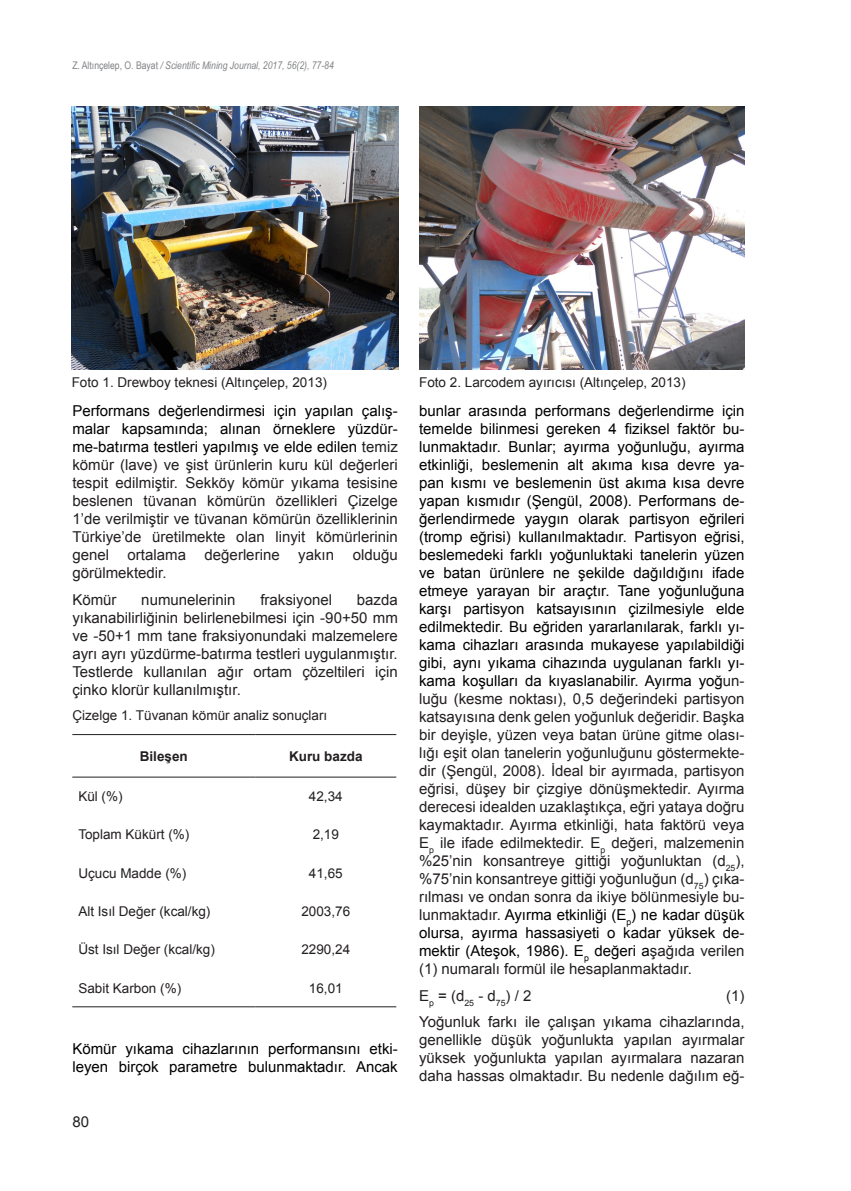
<style>
.page{position:relative;width:851px;height:1191px;background:#fff}
.page>*{position:absolute;margin:0;border:0;box-sizing:border-box;transform-origin:0 0}
.t1{font:15px/18px "Arial";color:#000}
.t2{font:15px/18px "Arial";color:#231f20;text-align:justify}
.t3{font:13.5px "Arial";color:#231f20}
.t4{font:700 13.5px "Arial";color:#231f20}
.t5{font:italic 10.5px "Arial Narrow";color:#808285}
.s1{font-style:normal}
.s2{color:#000}
.s3{color:#231f20}
</style>
<div class="page">
<hr style="left:72px;top:734px;width:183px;height:1px;background:#231f20">
<hr style="left:255px;top:734px;width:141px;height:1px;background:#231f20">
<hr style="left:72px;top:776px;width:183px;height:1px;background:#231f20">
<hr style="left:255px;top:776px;width:141px;height:1px;background:#231f20">
<hr style="left:72px;top:1006px;width:183px;height:1px;background:#231f20">
<hr style="left:255px;top:1006px;width:141px;height:1px;background:#231f20">
<img style="left:72px;top:106px;width:326px;height:263px">
<img style="left:419px;top:106px;width:325px;height:263px">
<p class="t5" style="left:72px;top:58px;width:263px"><span class="s1">Z. Altınçelep, O. Bayat</span> / Scientific Mining Journal, 2017, 56(2), 77-84</p>
<p class="t3" style="left:72px;top:374px;width:257px">Foto 1. Drewboy teknesi (Altınçelep, 2013)</p>
<p class="t3" style="left:419px;top:374px;width:268px">Foto 2. Larcodem ayırıcısı (Altınçelep, 2013)</p>
<p class="t2" style="left:72px;top:402px;width:327px"><span class="s2">Performans değerlendirmesi için yapılan çalış&shy;malar kapsamında; alınan örneklere yüzdür&shy;me-batırma testleri yapılmış ve elde edilen</span> temiz kömür (lave) ve şist ürünlerin kuru kül değerleri tespit edilmiştir. Sekköy kömür yıkama tesisine beslenen tüvanan kömürün özellikleri Çizelge 1’de verilmiştir ve tüvanan kömürün özelliklerinin Türkiye’de üretilmekte olan linyit kömürlerinin genel ortalama değerlerine yakın olduğu görülmektedir.</p>
<p class="t2" style="left:72px;top:590px;width:46px">Kömür</p>
<p class="t2" style="left:141px;top:590px;width:96px">numunelerinin</p>
<p class="t2" style="left:260px;top:590px;width:73px">fraksiyonel</p>
<p class="t2" style="left:72px;top:590px;width:327px;text-indent:284px">bazda yıkanabilirliğinin belirlenebilmesi için -90+50 mm ve -50+1 mm tane fraksiyonundaki malzemelere ayrı ayrı yüzdürme-batırma testleri uygulanmıştır.<br>Testlerde kullanılan ağır ortam çözeltileri için çinko klorür kullanılmıştır.</p>
<p class="t3" style="left:72px;top:706px;width:256px">Çizelge 1. Tüvanan kömür analiz sonuçları</p>
<p class="t4" style="left:140px;top:747px;width:50px">Bileşen</p>
<p class="t4" style="left:289px;top:747px;width:75px">Kuru bazda</p>
<p class="t3" style="left:78px;top:787px;width:46px">Kül (%)</p>
<p class="t3" style="left:309px;top:787px;width:35px">42,34</p>
<p class="t3" style="left:78px;top:826px;width:113px">Toplam Kükürt (%)</p>
<p class="t3" style="left:312px;top:826px;width:28px">2,19</p>
<p class="t3" style="left:78px;top:864px;width:110px">Uçucu Madde (%)</p>
<p class="t3" style="left:309px;top:864px;width:35px">41,65</p>
<p class="t3" style="left:78px;top:902px;width:134px">Alt Isıl Değer (kcal/kg)</p>
<p class="t3" style="left:301px;top:902px;width:50px">2003,76</p>
<p class="t3" style="left:78px;top:940px;width:138px">Üst Isıl Değer (kcal/kg)</p>
<p class="t3" style="left:301px;top:940px;width:50px">2290,24</p>
<p class="t3" style="left:78px;top:979px;width:104px">Sabit Karbon (%)</p>
<p class="t3" style="left:309px;top:979px;width:35px">16,01</p>
<p class="t1" style="left:72px;top:1040px;width:327px">Kömür yıkama cihazlarının performansını etki&shy;leyen birçok parametre bulunmaktadır. Ancak</p>
<p class="t2" style="left:72px;top:1113px;width:18px">80</p>
<p class="t1" style="left:419px;top:402px;width:327px;text-align:justify">bunlar arasında performans değerlendirme için temelde bilinmesi gereken 4 fiziksel faktör bu&shy;lunmaktadır. Bunlar; ayırma yoğunluğu, ayırma etkinliği, beslemenin alt akıma kısa devre ya&shy;pan kısmı ve beslemenin üst akıma kısa devre yapan kısmıdır (Şengül, 2008). Performans de&shy;ğerlendirmede yaygın olarak partisyon eğrileri (tromp eğrisi) kullanılmaktadır. Partisyon eğrisi, beslemedeki farklı yoğunluktaki tanelerin yüzen ve batan ürünlere ne şekilde dağıldığını ifade etmeye yarayan bir araçtır. Tane yoğunluğuna karşı partisyon katsayısının çizilmesiyle elde edilmektedir. Bu eğriden yararlanılarak, farklı yı&shy;kama cihazları arasında mukayese yapılabildiği gibi, aynı yıkama cihazında uygulanan farklı yı&shy;kama koşulları da kıyaslanabilir. Ayırma yoğ<span class="s3">un&shy;luğu (kesme noktası), 0,5 değerindeki partisyon katsayısına denk gelen yoğunluk değeridir. Başka bir deyişle, yüzen veya batan ürüne gitme olası&shy;lığı eşit olan tanelerin yoğunluğunu göstermekte&shy;dir (Şengül, 2008). İdeal bir ayırmada, partisyon eğrisi, düşey bir çizgiye dönüşmektedir. Ayırma derecesi idealden uzaklaştıkça, eğri yataya doğru kaymaktadır. Ayırma etkinliği, hata faktörü veya E</span><sub>p</sub> <span class="s3">ile ifade edilmektedir. E</span><sub>p</sub> <span class="s3">değeri, malzemenin %25’nin konsantreye gittiği yoğunluktan (d</span><sub>25</sub><span class="s3">), %75’nin konsantreye gittiği yoğunluğun (d</span><sub>75</sub><span class="s3">) çıka&shy;rılması ve ondan sonra da ikiye bölünmesiyle bu&shy;lunmaktadır.</span> Ayırma etkinliği (E<sub>p</sub>) ne kadar düşük olursa, ayırma hassasiyeti o kadar yüksek de&shy;mektir (Ateşok, 1986). E<sub>p</sub> değeri a<span class="s3">şağıda verilen (1) numaralı formül ile hesaplanmaktadır.</span></p>
<p class="t2" style="left:419px;top:986px;width:114px">E<sub>p</sub> = (d<sub>25</sub> - d<sub>75</sub>) / 2</p>
<p class="t2" style="left:419px;top:982px;width:327px;line-height:26.5px;text-align:right">(1)<br>Yoğunluk farkı ile çalışan yıkama cihazlarında,</p>
<p class="t2" style="left:419px;top:1031px;width:327px">genellikle düşük yoğunlukta yapılan ayırmalar yüksek yoğunlukta yapılan ayırmalara nazaran daha hassas olmaktadır. Bu nedenle dağılım eğ-</p>
</div>
